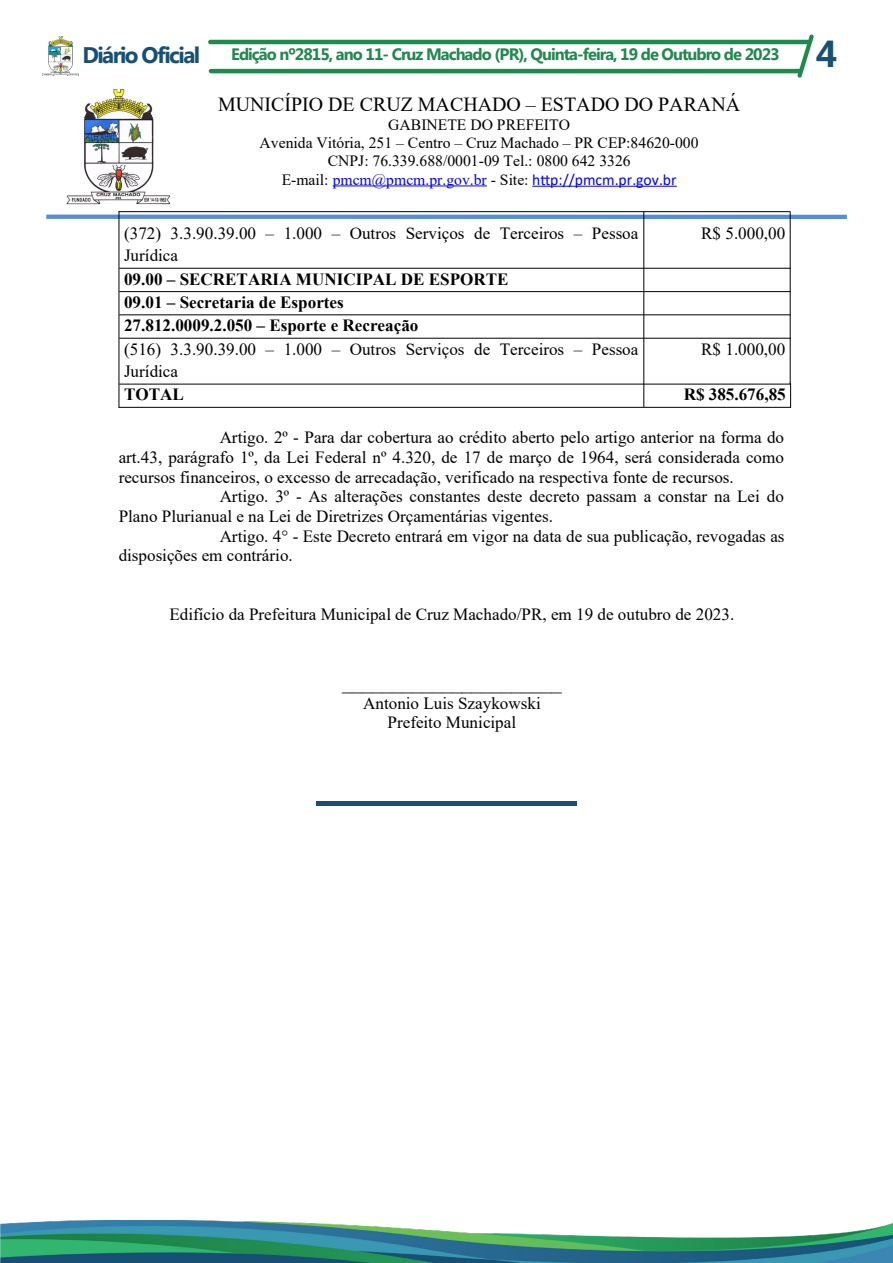
<style>
.page{position:relative;width:893px;height:1263px;background:#fff}
.page>*{position:absolute;margin:0;border:0;box-sizing:border-box;transform-origin:0 0}
.t1{font:700 37.5px "Myanmar Text";color:#175074}
.t2{font:700 22.5px "Myanmar Text";letter-spacing:-.07em;color:#175074}
.t3{font:19.95px "Times New Roman";color:#000}
.t4{font:17.1px/22.6px "Times New Roman";color:#000}
.t5{font:700 17.1px/23.1px "Times New Roman";color:#000}
.t6{font:700 16.5px "Myanmar Text";letter-spacing:-.06em;color:#20894d}
.t7{font:15.6px/18.3px "Times New Roman";color:#000;text-align:center}
.s1{color:#00f}
.s2{font-family:"Calibri";color:#00f}
.s3{font-weight:400}
</style>
<div class="page">
<hr style="left:208px;top:40px;width:602px;height:4px;background:#20894d;border-radius:2px">
<hr style="left:209px;top:69px;width:593px;height:4px;background:#20894d;border-radius:2px">
<img style="left:43px;top:37px;width:36px;height:38px">
<svg style="left:797px;top:34px;width:17px;height:44px"></svg>
<img style="left:0;top:1220px;width:893px;height:43px">
<svg style="left:316px;top:801px;width:261px;height:5px"></svg>
<hr style="left:46px;top:215px;width:801px;height:4px;background:#558ed5">
<hr style="left:119px;top:211px;width:671px;height:1px;background:#000">
<hr style="left:119px;top:268px;width:671px;height:1px;background:#000">
<hr style="left:119px;top:291px;width:671px;height:1px;background:#000">
<hr style="left:119px;top:314px;width:671px;height:1px;background:#000">
<hr style="left:119px;top:338px;width:671px;height:1px;background:#000">
<hr style="left:119px;top:384px;width:671px;height:1px;background:#000">
<hr style="left:119px;top:407px;width:672px;height:1px;background:#000">
<hr style="left:119px;top:211px;width:1px;height:197px;background:#000">
<hr style="left:643px;top:212px;width:1px;height:195px;background:#000">
<hr style="left:790px;top:212px;width:1px;height:172px;background:#000">
<svg style="left:789px;top:383px;width:2px;height:25px"></svg>
<img style="left:66px;top:89px;width:105px;height:115px">
<hr style="left:333px;top:185px;width:154px;height:1px;background:#00f">
<hr style="left:532px;top:186px;width:145px;height:1px;background:#00f">
<p class="t2" style="left:82px;top:42px;width:119px">Diário Oficial</p>
<p class="t6" style="left:231px;top:45px;width:550px">Edição nº2815, ano 11- Cruz Machado (PR), Quinta-feira, 19 de Outubro de 2023</p>
<p class="t1" style="left:816px;top:32px;width:23px">4</p>
<p class="t3" style="left:218px;top:93px;width:524px">MUNICÍPIO DE CRUZ MACHADO – ESTADO DO PARANÁ</p>
<p class="t7" style="left:260px;top:115px;width:440px">GABINETE DO PREFEITO<br>Avenida Vitória, 251 – Centro – Cruz Machado – PR CEP:84620-000<br>CNPJ: 76.339.688/0001-09 Tel.: 0800 642 3326<br>E-mail: <span class="s1">pmcm@pmcm.pr.gov.br</span> - Site: <span class="s2">http://pmcm.pr.gov.br</span></p>
<p class="t4" style="left:124px;top:222px;width:516px">(372) 3.3.90.39.00 – 1.000 – Outros Serviços de Terceiros – Pessoa<br>Jurídica</p>
<p class="t4" style="left:701px;top:222px;width:86px">R$ 5.000,00</p>
<p class="t5" style="left:124px;top:267px;width:516px">09.00 – SECRETARIA MUNICIPAL DE ESPORTE<br>09.01 – Secretaria de Esportes<br>27.812.0009.2.050 – Esporte e Recreação<br><span class="s3">(516) 3.3.90.39.00 – 1.000 – Outros Serviços de Terceiros – Pessoa Jurídica</span></p>
<p class="t4" style="left:701px;top:338px;width:86px">R$ 1.000,00</p>
<p class="t5" style="left:124px;top:383px;width:61px">TOTAL</p>
<p class="t5" style="left:684px;top:383px;width:104px">R$ 385.676,85</p>
<p class="t4" style="left:220px;top:426px;width:566px">Artigo. 2º - Para dar cobertura ao crédito aberto pelo artigo anterior na forma do</p>
<p class="t4" style="left:119px;top:446px;width:667px">art.43, parágrafo 1º, da Lei Federal nº 4.320, de 17 de março de 1964, será considerada como</p>
<p class="t4" style="left:119px;top:466px;width:616px">recursos financeiros, o excesso de arrecadação, verificado na respectiva fonte de recursos.</p>
<p class="t4" style="left:220px;top:485px;width:566px">Artigo. 3º - As alterações constantes deste decreto passam a constar na Lei do</p>
<p class="t4" style="left:119px;top:505px;width:436px">Plano Plurianual e na Lei de Diretrizes Orçamentárias vigentes.</p>
<p class="t4" style="left:220px;top:525px;width:566px">Artigo. 4° - Este Decreto entrará em vigor na data de sua publicação, revogadas as</p>
<p class="t4" style="left:119px;top:544px;width:176px">disposições em contrário.</p>
<p class="t4" style="left:169px;top:603px;width:566px">Edifício da Prefeitura Municipal de Cruz Machado/PR, em 19 de outubro de 2023.</p>
<p class="t3" style="left:342px;top:671px;width:221px">______________________</p>
<p class="t4" style="left:363px;top:693px;width:179px;line-height:19.6px;text-align:center">Antonio Luis Szaykowski<br>Prefeito Municipal</p>
</div>
